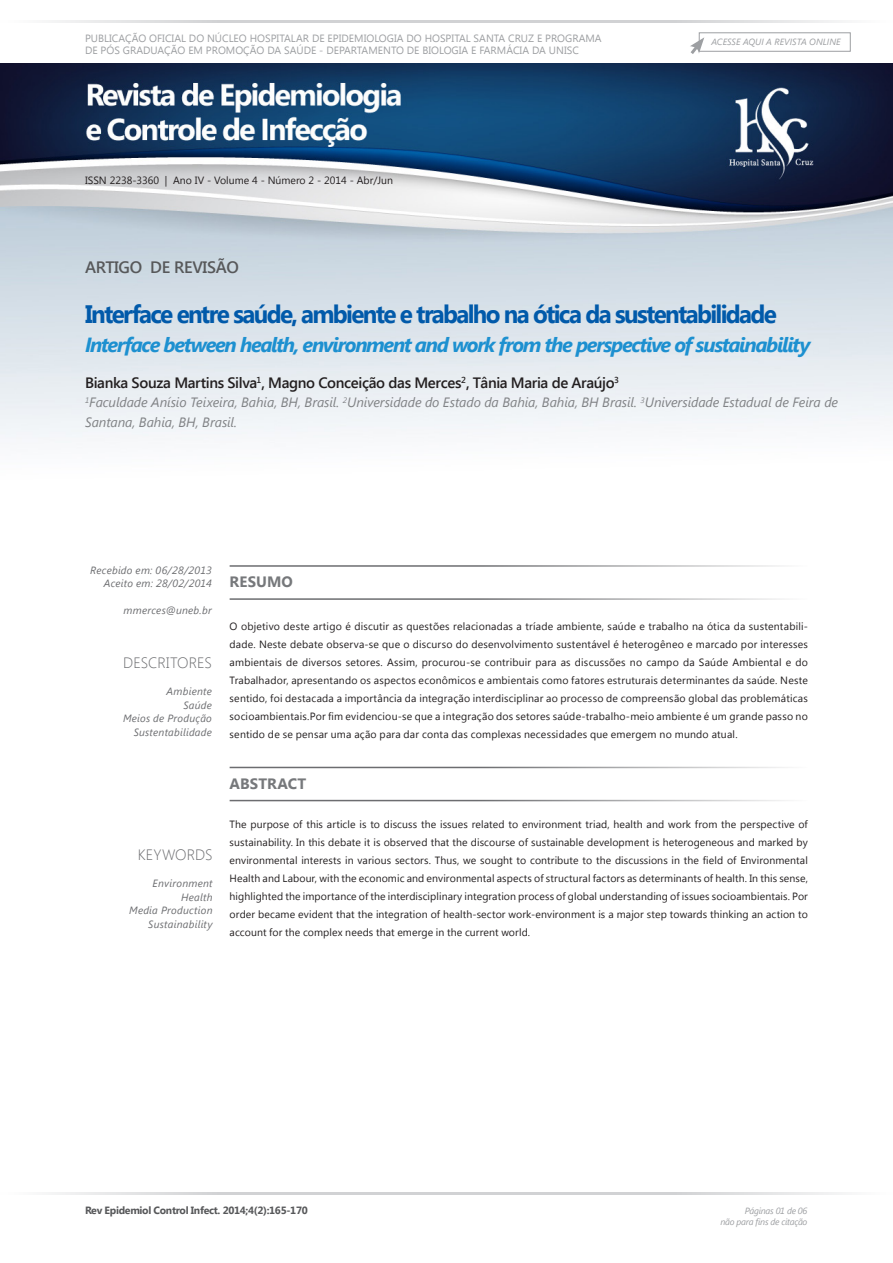
<style>
.page{position:relative;width:893px;height:1263px;background:#fff}
.page>*{position:absolute;margin:0;border:0;box-sizing:border-box;transform-origin:0 0}
.títulos_textos{font:700 25.2px "Segoe UI";letter-spacing:-.07em;color:#015aaa;scale:.96 1}
.títulos_textos-2{font:italic 700 20.55px "Segoe UI";letter-spacing:-.065em;color:#1d90d0}
.títulos_textos-3{font:600 16.5px "Segoe UI";letter-spacing:-.02em;color:#57585a}
.Nome_médico{font:600 15px "Segoe UI";letter-spacing:-.025em;color:#231f20}
.texto_ok{font:300 15px "Segoe UI";color:#6c6d70}
.SESSAO{font:700 15px "Segoe UI";letter-spacing:.005em;color:#76787b}
.Titulação_médicos_ok{font:italic 13.5px/19.5px "Segoe UI";letter-spacing:-.005em;color:#808285}
.texto_ok-2{font:10.5px/18px "Segoe UI";letter-spacing:.01em;color:#231f20;text-align:justify}
.t1{font:10.5px/12.6px "Segoe UI";color:#9d9fa2}
.texto_ok-3{font:italic 10.5px/13.5px "Segoe UI";letter-spacing:.025em;color:#6c6d70;text-align:right}
.t2{font:700 10.5px "Segoe UI";letter-spacing:-.03em;color:#57585a}
.t3{font:italic 9px "Segoe UI";letter-spacing:-.03em;color:#9d9fa2}
.t4{font:italic 9px "Segoe UI";color:#9d9fa2}
</style>
<div class="page">
<hr style="left:0;top:1192px;width:447px;height:2px;background:#d1d2d4">
<hr style="left:446px;top:1192px;width:447px;height:2px;background:#d1d2d4">
<img style="left:0;top:64px;width:893px;height:379px">
<hr style="left:0;top:20px;width:446px;height:2px;background:#d1d2d4">
<hr style="left:446px;top:20px;width:447px;height:2px;background:#d1d2d4">
<svg style="left:690px;top:37px;width:14px;height:17px"></svg>
<hr style="left:230px;top:565px;width:578px;height:2px;background:#6c6d70">
<hr style="left:230px;top:767px;width:578px;height:1px;background:#6c6d70">
<hr style="left:230px;top:598px;width:578px;height:2px;background:#6c6d70">
<hr style="left:230px;top:800px;width:578px;height:1px;background:#6c6d70">
<p class="t1" style="left:85px;top:31px;width:518px">PUBLICAÇÃO OFICIAL DO NÚCLEO HOSPITALAR DE EPIDEMIOLOGIA DO HOSPITAL SANTA CRUZ E PROGRAMA<br>DE PÓS GRADUAÇÃO EM PROMOÇÃO DA SAÚDE - DEPARTAMENTO DE BIOLOGIA E FARMÁCIA DA UNISC</p>
<p class="t4" style="left:711px;top:35px;width:131px">ACESSE AQUI A REVISTA ONLINE</p>
<p class="texto_ok-2" style="left:85px;top:171px;width:310px">ISSN 2238-3360 | Ano IV - Volume 4 - Número 2 - 2014 - Abr/Jun</p>
<p class="títulos_textos-3" style="left:85px;top:256px;width:155px">ARTIGO DE REVISÃO</p>
<p class="títulos_textos" style="left:85px;top:296px;width:722px">Interface entre saúde, ambiente e trabalho na ótica da sustentabilidade</p>
<p class="títulos_textos-2" style="left:85px;top:330px;width:727px">Interface between health, environment and work from the perspective of sustainability</p>
<p class="Nome_médico" style="left:85px;top:372px;width:535px">Bianka Souza Martins Silva<sup>1</sup>, Magno Conceição das Merces<sup>2</sup>, Tânia Maria de Araújo<sup>3</sup></p>
<p class="Titulação_médicos_ok" style="left:85px;top:392px;width:755px"><sup>1</sup>Faculdade Anísio Teixeira, Bahia, BH, Brasil. <sup>2</sup>Universidade do Estado da Bahia, Bahia, BH Brasil. <sup>3</sup>Universidade Estadual de Feira de<br>Santana, Bahia, BH, Brasil.</p>
<p class="texto_ok-3" style="left:90px;top:563px;width:123px">Recebido em: 06/28/2013</p>
<p class="texto_ok-3" style="left:104px;top:576px;width:109px">Aceito em: 28/02/2014</p>
<p class="texto_ok-3" style="left:124px;top:603px;width:90px">mmerces@uneb.br</p>
<p class="texto_ok" style="left:123px;top:652px;width:90px">DESCRITORES</p>
<p class="texto_ok-3" style="left:167px;top:684px;width:47px">Ambiente</p>
<p class="texto_ok-3" style="left:183px;top:698px;width:30px">Saúde</p>
<p class="texto_ok-3" style="left:123px;top:711px;width:90px">Meios de Produção<br>Sustentabilidade</p>
<p class="texto_ok" style="left:138px;top:845px;width:76px">KEYWORDS</p>
<p class="texto_ok-3" style="left:153px;top:876px;width:61px">Environment</p>
<p class="texto_ok-3" style="left:181px;top:890px;width:33px">Health</p>
<p class="texto_ok-3" style="left:129px;top:903px;width:85px">Media Production</p>
<p class="texto_ok-3" style="left:148px;top:917px;width:66px">Sustainability</p>
<p class="SESSAO" style="left:230px;top:571px;width:65px">RESUMO</p>
<p class="texto_ok-2" style="left:230px;top:617px;width:580px">O objetivo deste artigo é discutir as questões relacionadas a tríade ambiente, saúde e trabalho na ótica da sustentabili&shy;dade. Neste debate observa-se que o discurso do desenvolvimento sustentável é heterogêneo e marcado por interesses ambientais de diversos setores. Assim, procurou-se contribuir para as discussões no campo da Saúde Ambiental e do Trabalhador, apresentando os aspectos econômicos e ambientais como fatores estruturais determinantes da saúde. Neste sentido, foi destacada a importância da integração interdisciplinar ao processo de compreensão global das problemáticas socioambientais.Por fim evidenciou-se que a integração dos setores saúde-trabalho-meio ambiente é um grande passo no sentido de se pensar uma ação para dar conta das complexas necessidades que emergem no mundo atual.</p>
<p class="SESSAO" style="left:230px;top:772px;width:78px">ABSTRACT</p>
<p class="texto_ok-2" style="left:230px;top:815px;width:580px">The purpose of this article is to discuss the issues related to environment triad, health and work from the perspective of sustainability. In this debate it is observed that the discourse of sustainable development is heterogeneous and marked by environmental interests in various sectors. Thus, we sought to contribute to the discussions in the field of Environmental Health and Labour, with the economic and environmental aspects of structural factors as determinants of health. In this sense, highlighted the importance of the interdisciplinary integration process of global understanding of issues socioambientais. Por order became evident that the integration of health-sector work-environment is a major step towards thinking an action to account for the complex needs that emerge in the current world.</p>
<p class="t2" style="left:85px;top:1203px;width:224px">Rev Epidemiol Control Infect. 2014;4(2):165-170</p>
<p class="t3" style="left:745px;top:1205px;width:64px">Páginas 01 de 06</p>
<p class="t3" style="left:720px;top:1215px;width:88px">não para fins de citação</p>
</div>
